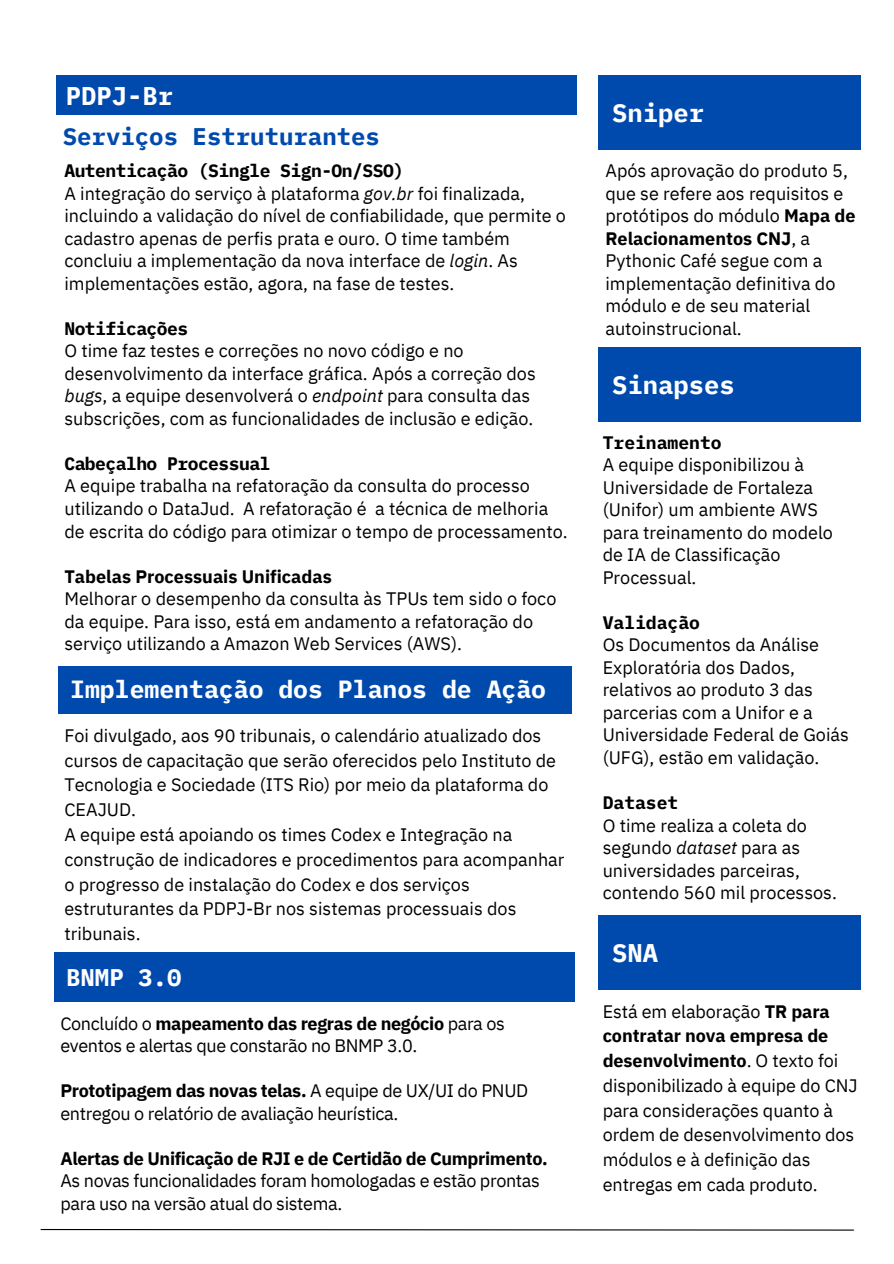
<style>
.page{position:relative;width:894px;height:1264px;background:#fff}
.page>*{position:absolute;margin:0;border:0;box-sizing:border-box;transform-origin:0 0}
.t1{font:700 25.5px "IBM Plex Mono";color:#fff}
.t2{font:700 24.75px "IBM Plex Mono";color:#fff}
.t3{font:700 24px "IBM Plex Mono";color:#004aad}
.t4{font:700 24px "IBM Plex Mono";color:#fff}
.t5{font:18px/22.5px "IBM Plex Sans";color:#000}
.t6{font:18px/22.5px "IBM Plex Sans";letter-spacing:-.02em;color:#000}
.t7{font:700 18px "IBM Plex Mono";letter-spacing:-.03em;color:#000}
.t8{font:700 18px "IBM Plex Sans";color:#000}
.t9{font:700 18px "IBM Plex Mono";color:#000}
.s1{font-style:italic}
.s2{font-weight:700}
</style>
<div class="page">
<div style="left:598px;top:75px;width:262px;height:75px;background:#004aad"></div>
<div style="left:56px;top:75px;width:520px;height:40px;background:#004aad"></div>
<div style="left:58px;top:666px;width:513px;height:47px;background:#004aad"></div>
<div style="left:598px;top:347px;width:262px;height:74px;background:#004aad"></div>
<svg style="left:40px;top:1229px;width:814px;height:2px;background:#6f6f6f"></svg>
<div style="left:54px;top:952px;width:521px;height:49px;background:#004aad"></div>
<div style="left:598px;top:915px;width:262px;height:74px;background:#004aad"></div>
<p class="t1" style="left:66px;top:78px;width:109px">PDPJ-Br</p>
<p class="t3" style="left:63px;top:121px;width:318px">Serviços Estruturantes</p>
<p class="t7" style="left:64px;top:159px;width:341px">Autenticação (Single Sign-On/SSO)</p>
<p class="t5" style="left:64px;top:182px;width:503px">A integração do serviço à plataforma <span class="s1">gov.br</span> foi finalizada, incluindo a validação do nível de confiabilidade, que permite o cadastro apenas de perfis prata e ouro. O time também concluiu a implementação da nova interface de <span class="s1">login</span>. As implementações estão, agora, na fase de testes.</p>
<p class="t7" style="left:64px;top:316px;width:125px">Notificações</p>
<p class="t5" style="left:64px;top:339px;width:473px">O time faz testes e correções no novo código e no desenvolvimento da interface gráfica. Após a correção dos <span class="s1">bugs</span>, a equipe desenvolverá o <span class="s1">endpoint</span> para consulta das subscrições, com as funcionalidades de inclusão e edição.</p>
<p class="t7" style="left:64px;top:451px;width:207px">Cabeçalho Processual</p>
<p class="t5" style="left:64px;top:474px;width:505px">A equipe trabalha na refatoração da consulta do processo utilizando o DataJud. A refatoração é a técnica de melhoria de escrita do código para otimizar o tempo de processamento.</p>
<p class="t8" style="left:64px;top:564px;width:269px">Tabelas Processuais Unificadas</p>
<p class="t5" style="left:64px;top:587px;width:493px">Melhorar o desempenho da consulta às TPUs tem sido o foco da equipe. Para isso, está em andamento a refatoração do serviço utilizando a Amazon Web Services (AWS).</p>
<p class="t2" style="left:70px;top:673px;width:477px">Implementação dos Planos de Ação</p>
<p class="t5" style="left:64px;top:722px;width:493px;line-height:24.8px">Foi divulgado, aos 90 tribunais, o calendário atualizado dos cursos de capacitação que serão oferecidos pelo Instituto de Tecnologia e Sociedade (ITS Rio) por meio da plataforma do CEAJUD.</p>
<p class="t5" style="left:64px;top:821px;width:501px;line-height:24.8px">A equipe está apoiando os times Codex e Integração na construção de indicadores e procedimentos para acompanhar o progresso de instalação do Codex e dos serviços estruturantes da PDPJ-Br nos sistemas processuais dos tribunais.</p>
<p class="t4" style="left:66px;top:961px;width:117px">BNMP 3.0</p>
<p class="t6" style="left:60px;top:1011px;width:446px">Concluído o <span class="s2">mapeamento das regras de negócio</span> para os eventos e alertas que constarão no BNMP 3.0.</p>
<p class="t6" style="left:60px;top:1079px;width:469px"><span class="s2">Prototipagem das novas telas.</span> A equipe de UX/UI do PNUD entregou o relatório de avaliação heurística.</p>
<p class="t6" style="left:60px;top:1146px;width:489px"><span class="s2">Alertas de Unificação de RJI e de Certidão de Cumprimento.<br></span>As novas funcionalidades foram homologadas e estão prontas para uso na versão atual do sistema.</p>
<p class="t1" style="left:612px;top:96px;width:93px">Sniper</p>
<p class="t5" style="left:605px;top:159px;width:252px">Após aprovação do produto 5, que se refere aos requisitos e protótipos do módulo <span class="s2">Mapa de<br>Relacionamentos CNJ</span>, a<br>Pythonic Café segue com a implementação definitiva do módulo e de seu material autoinstrucional.</p>
<p class="t1" style="left:612px;top:368px;width:124px">Sinapses</p>
<p class="t9" style="left:602px;top:430px;width:120px">Treinamento</p>
<p class="t5" style="left:602px;top:453px;width:232px">A equipe disponibilizou à<br>Universidade de Fortaleza (Unifor) um ambiente AWS para treinamento do modelo de IA de Classificação<br>Processual.</p>
<p class="t9" style="left:602px;top:610px;width:99px">Validação</p>
<p class="t5" style="left:602px;top:633px;width:248px">Os Documentos da Análise<br>Exploratória dos Dados, relativos ao produto 3 das parcerias com a Unifor e a<br>Universidade Federal de Goiás (UFG), estão em validação.</p>
<p class="t9" style="left:602px;top:790px;width:77px">Dataset</p>
<p class="t5" style="left:602px;top:813px;width:236px">O time realiza a coleta do segundo <span class="s1">dataset</span> para as universidades parceiras, contendo 560 mil processos.</p>
<p class="t1" style="left:612px;top:935px;width:47px">SNA</p>
<p class="t5" style="left:602px;top:998px;width:256px;line-height:24.8px">Está em elaboração <span class="s2">TR para contratar nova empresa de desenvolvimento</span>. O texto foi disponibilizado à equipe do CNJ para considerações quanto à ordem de desenvolvimento dos módulos e à definição das entregas em cada produto.</p>
</div>
